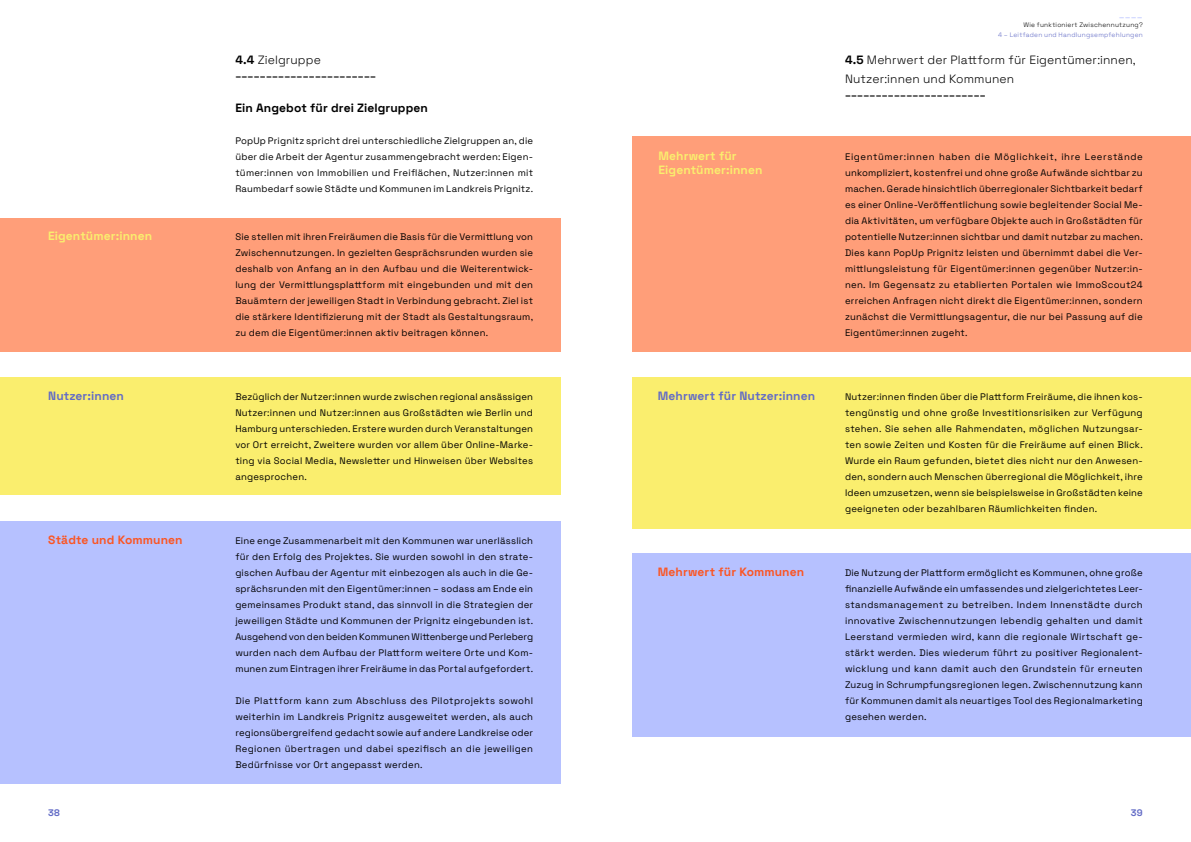
<style>
.page{position:relative;width:1191px;height:842px;background:#fff}
.page>*{position:absolute;margin:0;border:0;box-sizing:border-box;transform-origin:0 0}
.t1{font:300 12px/19.3px "Space Grotesk";letter-spacing:.01em;color:#000}
.t2{font:700 12px/14.4px "Space Grotesk";letter-spacing:.01em;color:#faee6e}
.t3{font:700 12px "Space Grotesk";letter-spacing:.01em;color:#fb5523}
.t4{font:700 12px "Space Grotesk";letter-spacing:.01em;color:#626bc6}
.t5{font:700 12px "Space Grotesk";letter-spacing:.01em;color:#000}
.t6{font:9.5px/16px "Space Grotesk";letter-spacing:.02em;color:#000;text-align:justify}
.t7{font:700 9.5px "Space Grotesk";color:#000}
.t8{font:700 9.5px "Space Grotesk";color:#626bc6}
.t9{font:9.5px "Space Grotesk";color:#b6c1ff}
.t10{font:300 6.5px "Space Grotesk";letter-spacing:.04em;color:#626bc6}
.t11{font:300 6.5px "Space Grotesk";letter-spacing:.04em;color:#000}
.s1{font-weight:700}
</style>
<div class="page">
<div style="left:0;top:521px;width:560px;height:263px;background:#b6c1ff"></div>
<div style="left:0;top:377px;width:560px;height:118px;background:#faee6e"></div>
<div style="left:0;top:219px;width:560px;height:133px;background:#ff9e79"></div>
<div style="left:632px;top:553px;width:559px;height:183px;background:#b6c1ff"></div>
<div style="left:632px;top:377px;width:559px;height:151px;background:#faee6e"></div>
<div style="left:632px;top:136px;width:559px;height:216px;background:#ff9e79"></div>
<p class="t2" style="left:48px;top:228px;width:105px">Eigentümer:innen</p>
<p class="t4" style="left:48px;top:386px;width:77px">Nutzer:innen</p>
<p class="t3" style="left:48px;top:530px;width:136px">Städte und Kommunen</p>
<p class="t1" style="left:235px;top:50px;width:87px"><span class="s1">4.4</span> Zielgruppe</p>
<p class="t5" style="left:235px;top:98px;width:194px">Ein Angebot für drei Zielgruppen</p>
<p class="t6" style="left:235px;top:132px;width:299px">PopUp Prignitz spricht drei unterschiedliche Zielgruppen an, die über die Arbeit der Agentur zusammengebracht werden: Eigen&shy;tümer:innen von Immobilien und Freiflächen, Nutzer:innen mit Raumbedarf sowie Städte und Kommunen im Landkreis Prignitz.</p>
<p class="t6" style="left:235px;top:228px;width:299px">Sie stellen mit ihren Freiräumen die Basis für die Vermittlung von Zwischennutzungen. In gezielten Gesprächsrunden wurden sie deshalb von Anfang an in den Aufbau und die Weiterentwick&shy;lung der Vermittlungsplattform mit eingebunden und mit den Bauämtern der jeweiligen Stadt in Verbindung gebracht. Ziel ist die stärkere Identifizierung mit der Stadt als Gestaltungsraum, zu dem die Eigentümer:innen aktiv beitragen können.</p>
<p class="t7" style="left:235px;top:65px;width:142px">_______________________</p>
<p class="t6" style="left:235px;top:388px;width:299px">Bezüglich der Nutzer:innen wurde zwischen regional ansässigen Nutzer:innen und Nutzer:innen aus Großstädten wie Berlin und Hamburg unterschieden. Erstere wurden durch Veranstaltungen vor Ort erreicht, Zweitere wurden vor allem über Online-Marke&shy;ting via Social Media, Newsletter und Hinweisen über Websites angesprochen.</p>
<p class="t6" style="left:235px;top:532px;width:299px">Eine enge Zusammenarbeit mit den Kommunen war unerlässlich für den Erfolg des Projektes. Sie wurden sowohl in den strate&shy;gischen Aufbau der Agentur mit einbezogen als auch in die Ge&shy;sprächsrunden mit den Eigentümer:innen – sodass am Ende ein gemeinsames Produkt stand, das sinnvoll in die Strategien der jeweiligen Städte und Kommunen der Prignitz eingebunden ist.<br>Ausgehend von den beiden Kommunen Wittenberge und Perleberg wurden nach dem Aufbau der Plattform weitere Orte und Kom&shy;munen zum Eintragen ihrer Freiräume in das Portal aufgefordert.</p>
<p class="t6" style="left:235px;top:692px;width:299px">Die Plattform kann zum Abschluss des Pilotprojekts sowohl weiterhin im Landkreis Prignitz ausgeweitet werden, als auch regionsübergreifend gedacht sowie auf andere Landkreise oder Regionen übertragen und dabei spezifisch an die jeweiligen Bedürfnisse vor Ort angepasst werden.</p>
<p class="t9" style="left:1118px;top:7px;width:25px">____</p>
<p class="t11" style="left:1023px;top:20px;width:121px">Wie funktioniert Zwischennutzung?</p>
<p class="t10" style="left:998px;top:30px;width:146px">4 – Leitfaden und Handlungsempfehlungen</p>
<p class="t1" style="left:845px;top:50px;width:292px"><span class="s1">4.5</span> Mehrwert der Plattform für Eigentümer:innen,<br>Nutzer:innen und Kommunen</p>
<p class="t7" style="left:845px;top:84px;width:142px">_______________________</p>
<p class="t2" style="left:658px;top:148px;width:105px">Mehrwert für<br>Eigentümer:innen</p>
<p class="t6" style="left:845px;top:148px;width:299px">Eigentümer:innen haben die Möglichkeit, ihre Leerstände unkompliziert, kostenfrei und ohne große Aufwände sichtbar zu machen. Gerade hinsichtlich überregionaler Sichtbarkeit bedarf es einer Online-Veröffentlichung sowie begleitender Social Me&shy;dia Aktivitäten, um verfügbare Objekte auch in Großstädten für potentielle Nutzer:innen sichtbar und damit nutzbar zu machen.<br>Dies kann PopUp Prignitz leisten und übernimmt dabei die Ver&shy;mittlungsleistung für Eigentümer:innen gegenüber Nutzer:in&shy;nen. Im Gegensatz zu etablierten Portalen wie ImmoScout24 erreichen Anfragen nicht direkt die Eigentümer:innen, sondern zunächst die Vermittlungsagentur, die nur bei Passung auf die Eigentümer:innen zugeht.</p>
<p class="t4" style="left:658px;top:386px;width:159px">Mehrwert für Nutzer:innen</p>
<p class="t6" style="left:845px;top:388px;width:299px">Nutzer:innen finden über die Plattform Freiräume, die ihnen kos&shy;tengünstig und ohne große Investitionsrisiken zur Verfügung stehen. Sie sehen alle Rahmendaten, möglichen Nutzungsar&shy;ten sowie Zeiten und Kosten für die Freiräume auf einen Blick.<br>Wurde ein Raum gefunden, bietet dies nicht nur den Anwesen&shy;den, sondern auch Menschen überregional die Möglichkeit, ihre Ideen umzusetzen, wenn sie beispielsweise in Großstädten keine geeigneten oder bezahlbaren Räumlichkeiten finden.</p>
<p class="t3" style="left:658px;top:562px;width:148px">Mehrwert für Kommunen</p>
<p class="t6" style="left:845px;top:564px;width:299px">Die Nutzung der Plattform ermöglicht es Kommunen, ohne große finanzielle Aufwände ein umfassendes und zielgerichtetes Leer&shy;standsmanagement zu betreiben. Indem Innenstädte durch innovative Zwischennutzungen lebendig gehalten und damit Leerstand vermieden wird, kann die regionale Wirtschaft ge&shy;stärkt werden. Dies wiederum führt zu positiver Regionalent&shy;wicklung und kann damit auch den Grundstein für erneuten Zuzug in Schrumpfungsregionen legen. Zwischennutzung kann für Kommunen damit als neuartiges Tool des Regionalmarketing gesehen werden.</p>
<p class="t8" style="left:48px;top:805px;width:13px">38</p>
<p class="t8" style="left:1130px;top:805px;width:13px">39</p>
</div>
